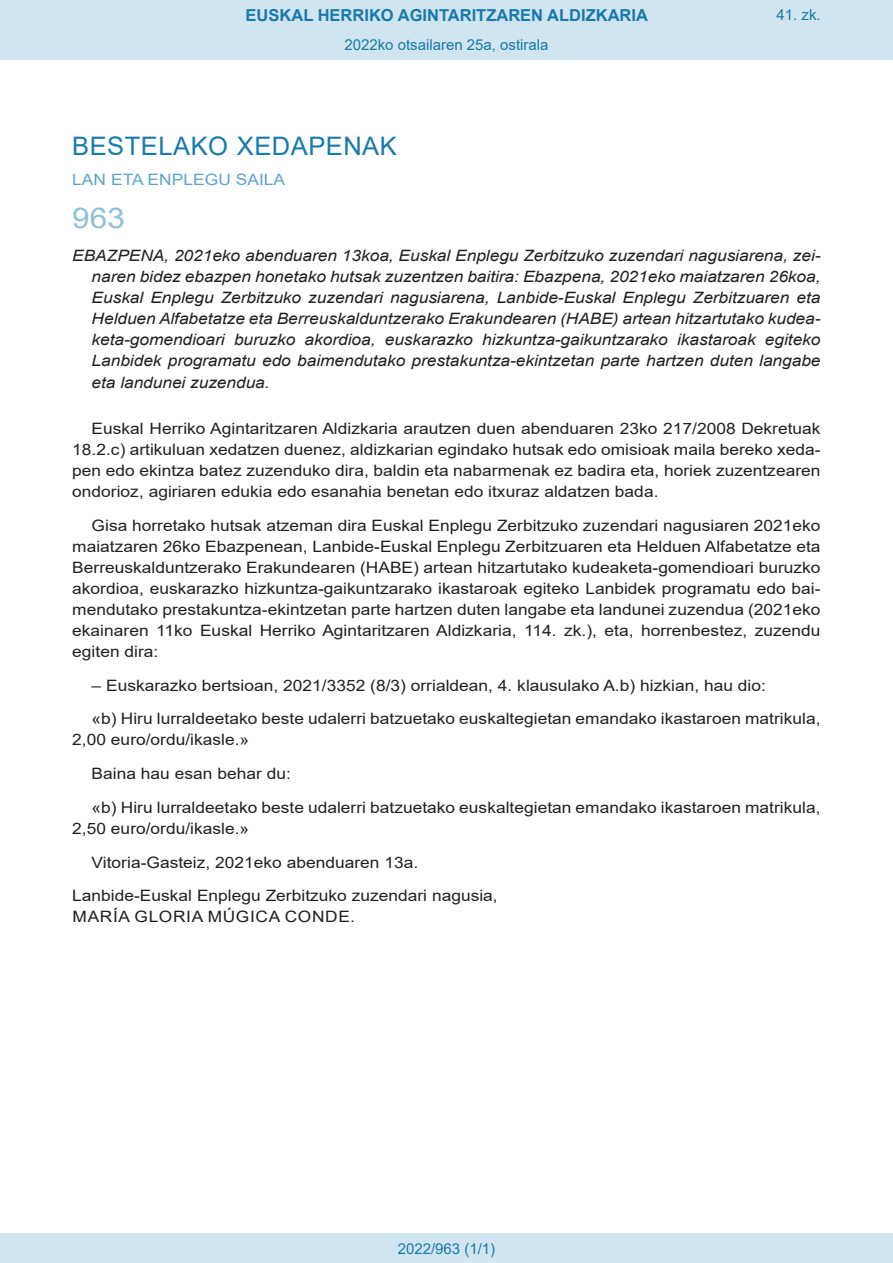
<style>
.page{position:relative;width:893px;height:1263px;background:#fff}
.page>*{position:absolute;margin:0;border:0;box-sizing:border-box;transform-origin:0 0}
.BOPVOrden{font:28.5px "Arial";color:#90c0db;scale:1.11 1}
.BOPVSeccion{font:25.5px "Arial";letter-spacing:.02em;color:#1879ad}
.t1{font:700 16.5px "Arial";color:#1879ad}
.BOPVDetalle{font:15.6px/21px "Arial";color:#231f20;text-align:justify;scale:1.11 1}
.BOPVTitulo{font:italic 15.6px/21px "Arial";letter-spacing:-.005em;color:#231f20;text-align:justify;scale:1.11 1}
.BOPVFirmaPuesto{font:15.6px "Arial";color:#231f20;scale:1.11 1}
.BOPVFirmaLugFec{font:15.6px "Arial";color:#231f20;scale:1.11 1}
.BOPVFirmaNombre{font:15.6px "Arial";letter-spacing:.035em;color:#231f20;scale:1.11 1}
.BOPVOrganismo{font:15.6px "Arial";letter-spacing:.005em;color:#5ea4ca;scale:1.11 1}
.Paginacion_Centro{font:15px "Arial";color:#1879ad}
</style>
<div class="page">
<div style="left:0;top:0;width:893px;height:60px;background:#d0e5f0"></div>
<div style="left:0;top:1233px;width:893px;height:30px;background:#d0e5f0"></div>
<p class="t1" style="left:246px;top:3px;width:404px">EUSKAL HERRIKO AGINTARITZAREN ALDIZKARIA</p>
<p class="Paginacion_Centro" style="left:344px;top:35px;width:206px">2022ko otsailaren 25a, ostirala</p>
<p class="Paginacion_Centro" style="left:776px;top:5px;width:46px">41. zk.</p>
<p class="BOPVSeccion" style="left:72px;top:128px;width:326px">BESTELAKO XEDAPENAK</p>
<p class="BOPVOrganismo" style="left:72px;top:169px;width:193px">LAN ETA ENPLEGU SAILA</p>
<p class="BOPVOrden" style="left:72px;top:198px;width:49px">963</p>
<p class="BOPVTitulo" style="left:92px;top:246px;width:658px;text-indent:-19px">EBAZPENA, 2021eko abenduaren 13koa, Euskal Enplegu Zerbitzuko zuzendari nagusiarena, zei&shy;naren bidez ebazpen honetako hutsak zuzentzen baitira: Ebazpena, 2021eko maiatzaren 26koa, Euskal Enplegu Zerbitzuko zuzendari nagusiarena, Lanbide-Euskal Enplegu Zerbitzuaren eta Helduen Alfabetatze eta Berreuskalduntzerako Erakundearen (HABE) artean hitzartutako kudea&shy;keta-gomendioari buruzko akordioa, euskarazko hizkuntza-gaikuntzarako ikastaroak egiteko Lanbidek programatu edo baimendutako prestakuntza-ekintzetan parte hartzen duten langabe eta landunei zuzendua.</p>
<p class="BOPVDetalle" style="left:72px;top:418px;width:676px;text-indent:19px">Euskal Herriko Agintaritzaren Aldizkaria arautzen duen abenduaren 23ko 217/2008 Dekretuak 18.2.c) artikuluan xedatzen duenez, aldizkarian egindako hutsak edo omisioak maila bereko xeda&shy;pen edo ekintza batez zuzenduko dira, baldin eta nabarmenak ez badira eta, horiek zuzentzearen ondorioz, agiriaren edukia edo esanahia benetan edo itxuraz aldatzen bada.</p>
<p class="BOPVDetalle" style="left:72px;top:515px;width:676px;text-indent:19px">Gisa horretako hutsak atzeman dira Euskal Enplegu Zerbitzuko zuzendari nagusiaren 2021eko maiatzaren 26ko Ebazpenean, Lanbide-Euskal Enplegu Zerbitzuaren eta Helduen Alfabetatze eta Berreuskalduntzerako Erakundearen (HABE) artean hitzartutako kudeaketa-gomendioari buruzko akordioa, euskarazko hizkuntza-gaikuntzarako ikastaroak egiteko Lanbidek programatu edo bai&shy;mendutako prestakuntza-ekintzetan parte hartzen duten langabe eta landunei zuzendua (2021eko ekainaren 11ko Euskal Herriko Agintaritzaren Aldizkaria, 114. zk.), eta, horrenbestez, zuzendu egiten dira:</p>
<p class="BOPVDetalle" style="left:92px;top:674px;width:609px">– Euskarazko bertsioan, 2021/3352 (8/3) orrialdean, 4. klausulako A.b) hizkian, hau dio:</p>
<p class="BOPVDetalle" style="left:72px;top:708px;width:676px;text-indent:19px">«b) Hiru lurraldeetako beste udalerri batzuetako euskaltegietan emandako ikastaroen matrikula,<br>2,00 euro/ordu/ikasle.»</p>
<p class="BOPVDetalle" style="left:92px;top:763px;width:181px">Baina hau esan behar du:</p>
<p class="BOPVDetalle" style="left:72px;top:797px;width:676px;text-indent:19px">«b) Hiru lurraldeetako beste udalerri batzuetako euskaltegietan emandako ikastaroen matrikula,<br>2,50 euro/ordu/ikasle.»</p>
<p class="BOPVFirmaLugFec" style="left:92px;top:851px;width:296px">Vitoria-Gasteiz, 2021eko abenduaren 13a.</p>
<p class="BOPVFirmaPuesto" style="left:72px;top:885px;width:385px">Lanbide-Euskal Enplegu Zerbitzuko zuzendari nagusia,</p>
<p class="BOPVFirmaNombre" style="left:73px;top:906px;width:256px">MARÍA GLORIA MÚGICA CONDE.</p>
<p class="Paginacion_Centro" style="left:398px;top:1238px;width:99px">2022/963 (1/1)</p>
</div>
